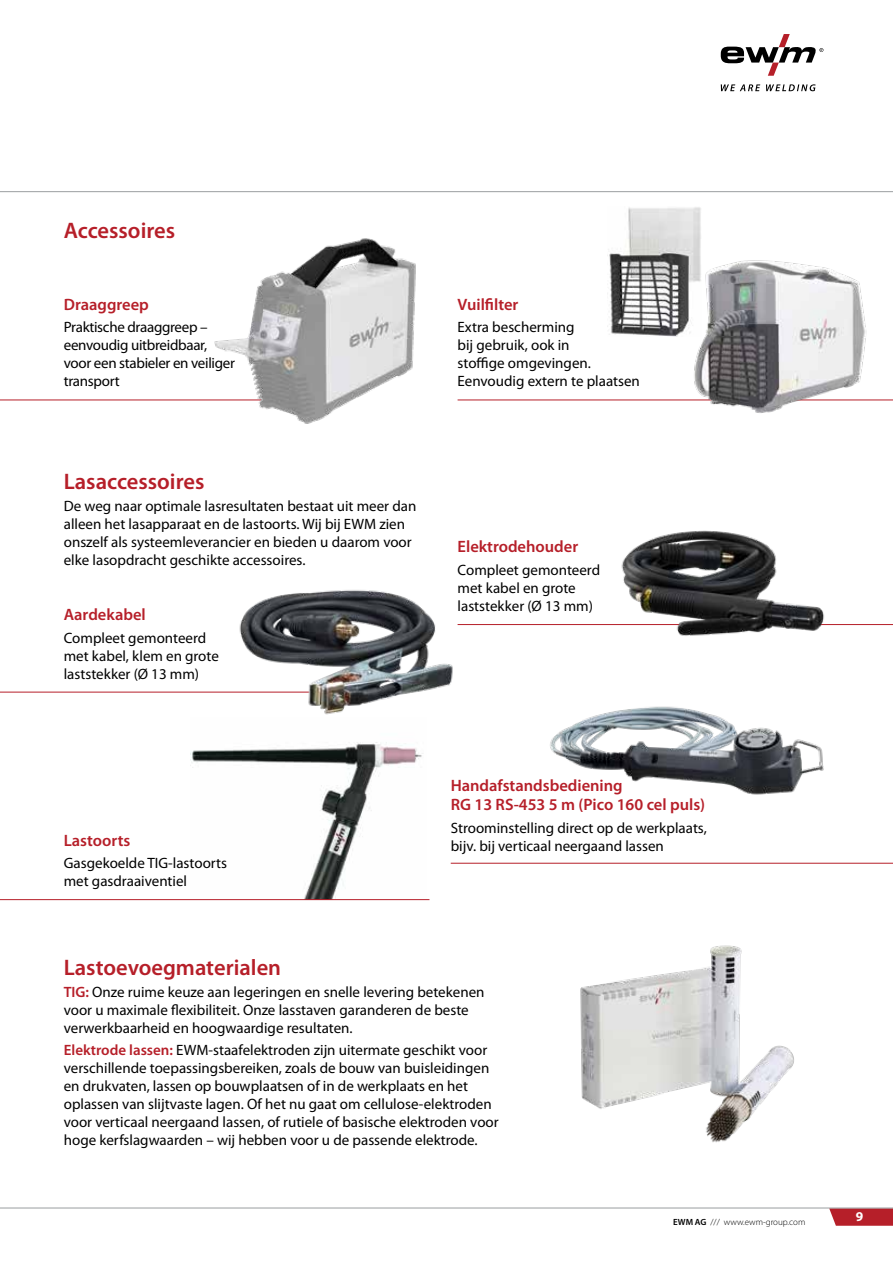
<style>
.page{position:relative;width:893px;height:1263px;background:#fff}
.page>*{position:absolute;margin:0;border:0;box-sizing:border-box;transform-origin:0 0}
.t1{font:600 22.5px "Myriad Pro";color:#b61f29}
.t2{font:600 16.5px/19.8px "Myriad Pro";color:#b61f29}
.t3{font:15px/18px "Myriad Pro";color:#000}
.t4{font:15px/18px "Myriad Pro";letter-spacing:-.02em;color:#000}
.t5{font:700 13.5px "Myriad Pro";color:#fff}
.t6{font:300 9px "Myriad Pro";color:#000}
.s1{font-weight:600;color:#b61f29}
.s2{font-weight:600}
</style>
<div class="page">
<img style="left:190px;top:742px;width:233px;height:157px">
<hr style="left:458px;top:400px;width:435px;height:1px;background:#b61f29">
<svg style="left:829px;top:1209px;width:64px;height:17px"></svg>
<hr style="left:0;top:899px;width:429px;height:1px;background:#b61f29">
<img style="left:550px;top:706px;width:274px;height:89px">
<hr style="left:451px;top:863px;width:442px;height:1px;background:#b61f29">
<hr style="left:0;top:692px;width:370px;height:1px;background:#b61f29">
<img style="left:230px;top:590px;width:228px;height:125px">
<hr style="left:458px;top:624px;width:435px;height:1px;background:#b61f29">
<img style="left:599px;top:530px;width:235px;height:106px">
<hr style="left:0;top:1208px;width:893px;height:1px;background:#9a9ea0">
<hr style="left:0;top:191px;width:893px;height:1px;background:#9a9ea0">
<hr style="left:0;top:400px;width:332px;height:1px;background:#b61f29">
<img style="left:213px;top:238px;width:203px;height:186px">
<svg style="left:721px;top:84px;width:95px;height:7px"></svg>
<svg style="left:721px;top:34px;width:102px;height:42px"></svg>
<img style="left:689px;top:260px;width:180px;height:153px">
<img style="left:607px;top:207px;width:94px;height:130px">
<img style="left:580px;top:945px;width:214px;height:198px">
<h1 class="t1" style="left:64px;top:216px;width:113px">Accessoires</h1>
<p class="t2" style="left:64px;top:294px;width:87px">Draaggreep</p>
<p class="t4" style="left:64px;top:318px;width:173px">Praktische draaggreep – eenvoudig uitbreidbaar, voor een stabieler en veiliger transport</p>
<h1 class="t1" style="left:64px;top:467px;width:142px">Lasaccessoires</h1>
<p class="t3" style="left:64px;top:497px;width:354px">De weg naar optimale lasresultaten bestaat uit meer dan alleen het lasapparaat en de lastoorts. Wij bij EWM zien onszelf als systeemleverancier en bieden u daarom voor elke lasopdracht geschikte accessoires.</p>
<p class="t2" style="left:64px;top:605px;width:84px">Aardekabel</p>
<p class="t3" style="left:64px;top:628px;width:157px">Compleet gemonteerd met kabel, klem en grote laststekker (Ø 13 mm)</p>
<p class="t2" style="left:458px;top:294px;width:62px">Vuilfilter</p>
<p class="t3" style="left:458px;top:318px;width:184px">Extra bescherming<br>bij gebruik, ook in<br>stoffige omgevingen.<br>Eenvoudig extern te plaatsen</p>
<p class="t2" style="left:458px;top:537px;width:122px">Elektrodehouder</p>
<p class="t3" style="left:458px;top:560px;width:144px">Compleet gemonteerd met kabel en grote laststekker (Ø 13 mm)</p>
<p class="t2" style="left:64px;top:830px;width:68px">Lastoorts</p>
<p class="t3" style="left:64px;top:854px;width:165px">Gasgekoelde TIG-lastoorts met gasdraaiventiel</p>
<p class="t2" style="left:451px;top:775px;width:256px">Handafstandsbediening<br>RG 13 RS-453 5 m (Pico 160 cel puls)</p>
<p class="t3" style="left:451px;top:818px;width:258px">Stroominstelling direct op de werkplaats, bijv. bij verticaal neergaand lassen</p>
<h1 class="t1" style="left:64px;top:953px;width:219px">Lastoevoegmaterialen</h1>
<p class="t3" style="left:64px;top:982px;width:422px"><span class="s1">TIG:</span> Onze ruime keuze aan legeringen en snelle levering betekenen voor u maximale flexibiliteit. Onze lasstaven garanderen de beste verwerkbaarheid en hoogwaardige resultaten.</p>
<p class="t3" style="left:64px;top:1041px;width:436px"><span class="s1">Elektrode lassen:</span> EWM-staafelektroden zijn uitermate geschikt voor verschillende toepassingsbereiken, zoals de bouw van buisleidingen en drukvaten, lassen op bouwplaatsen of in de werkplaats en het oplassen van slijtvaste lagen. Of het nu gaat om cellulose-elektroden voor verticaal neergaand lassen, of rutiele of basische elektroden voor hoge kerfslagwaarden – wij hebben voor u de passende elektrode.</p>
<p class="t6" style="left:673px;top:1217px;width:134px"><span class="s2">EWM AG</span> /// www.ewm-group.com</p>
<p class="t5" style="left:856px;top:1207px;width:9px">9</p>
</div>
